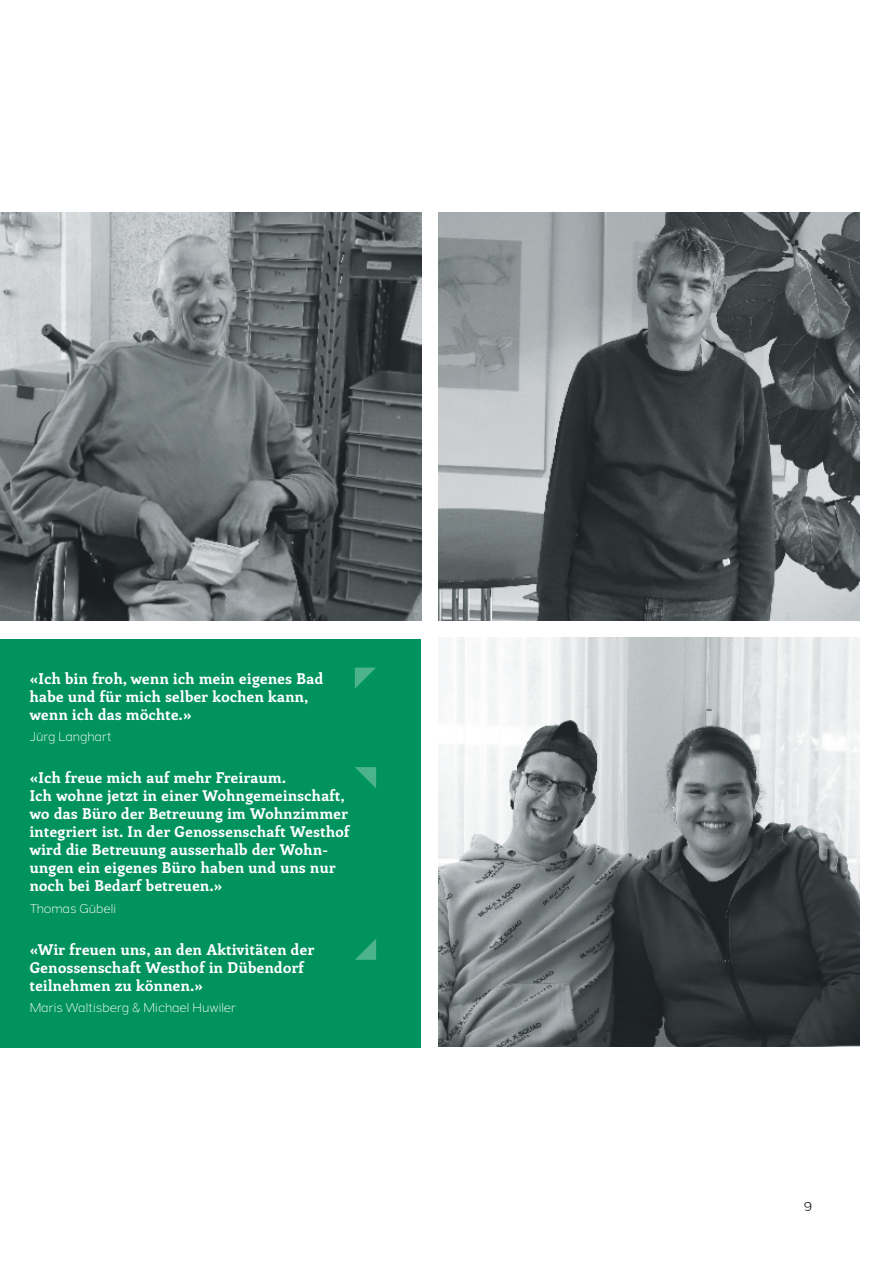
<style>
.page{position:relative;width:893px;height:1263px;background:#fff}
.page>*{position:absolute;margin:0;border:0;box-sizing:border-box;transform-origin:0 0}
.t1{font:700 15px/18px "Enriqueta";letter-spacing:.03em;color:#fff}
.t2{font:300 12px "Grey Sans";color:#fff}
.t3{font:12px "Grey Sans";color:#231f20}
</style>
<div class="page">
<img style="left:0;top:213px;width:421px;height:408px">
<img style="left:439px;top:638px;width:421px;height:408px">
<img style="left:439px;top:213px;width:421px;height:408px">
<div style="left:0;top:639px;width:421px;height:408px;background:#00935f"></div>
<svg style="left:355px;top:667px;width:21px;height:22px"></svg>
<svg style="left:355px;top:939px;width:21px;height:21px"></svg>
<svg style="left:355px;top:767px;width:21px;height:21px"></svg>
<p class="t1" style="left:30px;top:669px;width:295px">«Ich bin froh, wenn ich mein eigenes Bad habe und für mich selber kochen kann, wenn ich das möchte.»</p>
<p class="t2" style="left:30px;top:730px;width:84px">Jürg Langhart</p>
<p class="t1" style="left:30px;top:769px;width:321px">«Ich freue mich auf mehr Freiraum.<br>Ich wohne jetzt in einer Wohngemeinschaft, wo das Büro der Betreuung im Wohnzimmer integriert ist. In der Genossenschaft Westhof wird die Betreuung ausserhalb der Wohn&shy;ungen ein eigenes Büro haben und uns nur noch bei Bedarf betreuen.»</p>
<p class="t2" style="left:30px;top:902px;width:88px">Thomas Gübeli</p>
<p class="t1" style="left:30px;top:940px;width:286px">«Wir freuen uns, an den Aktivitäten der<br>Genossenschaft Westhof in Dübendorf teilnehmen zu können.»</p>
<p class="t2" style="left:30px;top:1001px;width:208px">Maris Waltisberg &amp; Michael Huwiler</p>
<p class="t3" style="left:804px;top:1199px;width:10px">9</p>
</div>
